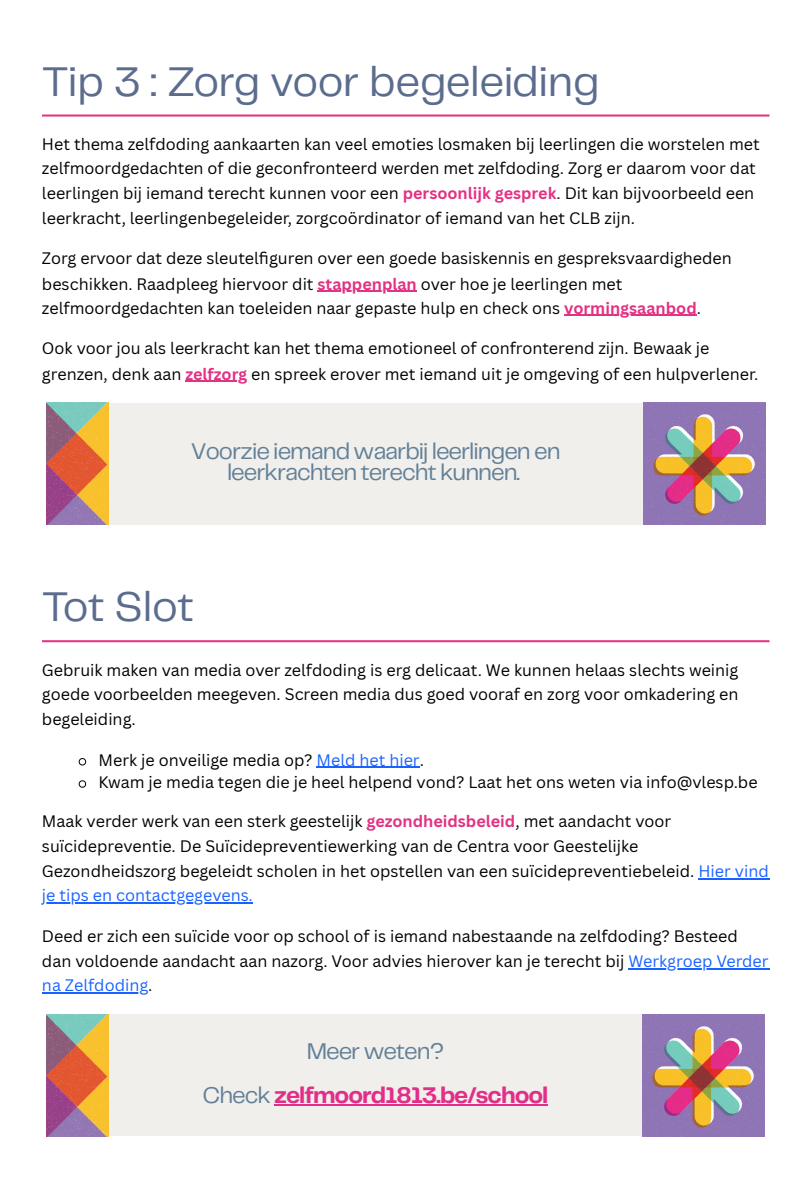
<style>
.page{position:relative;width:810px;height:1181px;background:#fff}
.page>*{position:absolute;margin:0;border:0;box-sizing:border-box;transform-origin:0 0}
.t1{font:43.05px "Telegraf";letter-spacing:-.015em;color:#5b6c8e}
.t2{font:23.55px/21.8px "Telegraf";letter-spacing:-.04em;color:#628098;text-align:center}
.t3{font:700 23.55px "Telegraf";letter-spacing:-.04em;color:#e22e89}
.t4{font:16.2px/24.6px "Canva Sans";color:#000}
.s1{font-weight:700;color:#e33183}
.s2{color:#1a62ff}
.s3{font-weight:400;color:#628098}
</style>
<div class="page">
<hr style="left:318px;top:291px;width:99px;height:1px;background:#e33183">
<hr style="left:564px;top:315px;width:133px;height:1px;background:#e33183">
<hr style="left:186px;top:380px;width:61px;height:1px;background:#e33183">
<hr style="left:698px;top:878px;width:71px;height:1px;background:#1a62ff">
<hr style="left:42px;top:902px;width:211px;height:1px;background:#1a62ff">
<hr style="left:628px;top:968px;width:141px;height:1px;background:#1a62ff">
<hr style="left:42px;top:992px;width:106px;height:1px;background:#1a62ff">
<hr style="left:42px;top:114px;width:727px;height:3px;background:#e33183">
<div style="left:46px;top:403px;width:719px;height:122px;background:#f1efeb"></div>
<img style="left:644px;top:403px;width:121px;height:122px">
<img style="left:46px;top:403px;width:62px;height:122px">
<hr style="left:42px;top:640px;width:727px;height:2px;background:#e33183">
<svg style="left:79px;top:758px;width:7px;height:7px"></svg>
<hr style="left:317px;top:766px;width:103px;height:1px;background:#1a62ff">
<svg style="left:79px;top:780px;width:7px;height:8px"></svg>
<div style="left:46px;top:1014px;width:719px;height:122px;background:#f1efeb"></div>
<img style="left:643px;top:1014px;width:122px;height:122px">
<img style="left:46px;top:1014px;width:62px;height:122px">
<hr style="left:274px;top:1104px;width:274px;height:1px;background:#e22e89">
<p class="t1" style="left:42px;top:63px;width:559px">Tip 3 : Zorg voor begeleiding</p>
<p class="t4" style="left:42px;top:132px;width:719px">Het thema zelfdoding aankaarten kan veel emoties losmaken bij leerlingen die worstelen met zelfmoordgedachten of die geconfronteerd werden met zelfdoding. Zorg er daarom voor dat leerlingen bij iemand terecht kunnen voor een <span class="s1">persoonlijk gesprek</span>. Dit kan bijvoorbeeld een leerkracht, leerlingenbegeleider, zorgcoördinator of iemand van het CLB zijn.</p>
<p class="t4" style="left:42px;top:246px;width:691px">Zorg ervoor dat deze sleutelfiguren over een goede basiskennis en gespreksvaardigheden beschikken. Raadpleeg hiervoor dit <span class="s1">stappenplan</span> over hoe je leerlingen met zelfmoordgedachten kan toeleiden naar gepaste hulp en check ons <span class="s1">vormingsaanbod</span>.</p>
<p class="t4" style="left:42px;top:335px;width:718px;line-height:25.2px">Ook voor jou als leerkracht kan het thema emotioneel of confronterend zijn. Bewaak je grenzen, denk aan <span class="s1">zelfzorg</span> en spreek erover met iemand uit je omgeving of een hulpverlener.</p>
<p class="t2" style="left:191px;top:441px;width:371px">Voorzie iemand waarbij leerlingen en leerkrachten terecht kunnen.</p>
<p class="t1" style="left:42px;top:588px;width:154px">Tot Slot</p>
<p class="t4" style="left:42px;top:657px;width:698px;text-align:justify">Gebruik maken van media over zelfdoding is erg delicaat. We kunnen helaas slechts weinig goede voorbeelden meegeven. Screen media dus goed vooraf en zorg voor omkadering en begeleiding.</p>
<p class="t4" style="left:99px;top:747px;width:327px">Merk je onveilige media op? <span class="s2">Meld het hier</span>.</p>
<p class="t4" style="left:99px;top:769px;width:661px">Kwam je media tegen die je heel helpend vond? Laat het ons weten via info@vlesp.be</p>
<p class="t4" style="left:42px;top:809px;width:728px">Maak verder werk van een sterk geestelijk <span class="s1">gezondheidsbeleid</span>, met aandacht voor suïcidepreventie. De Suïcidepreventiewerking van de Centra voor Geestelijke Gezondheidszorg begeleidt scholen in het opstellen van een suïcidepreventiebeleid. <span class="s2">Hier vind je tips en contactgegevens.</span></p>
<p class="t4" style="left:42px;top:923px;width:728px">Deed er zich een suïcide voor op school of is iemand nabestaande na zelfdoding? Besteed dan voldoende aandacht aan nazorg. Voor advies hierover kan je terecht bij <span class="s2">Werkgroep Verder na Zelfdoding</span>.</p>
<p class="t2" style="left:307px;top:1041px;width:139px">Meer weten?</p>
<p class="t3" style="left:203px;top:1084px;width:347px"><span class="s3">Check</span> zelfmoord1813.be/school</p>
</div>
